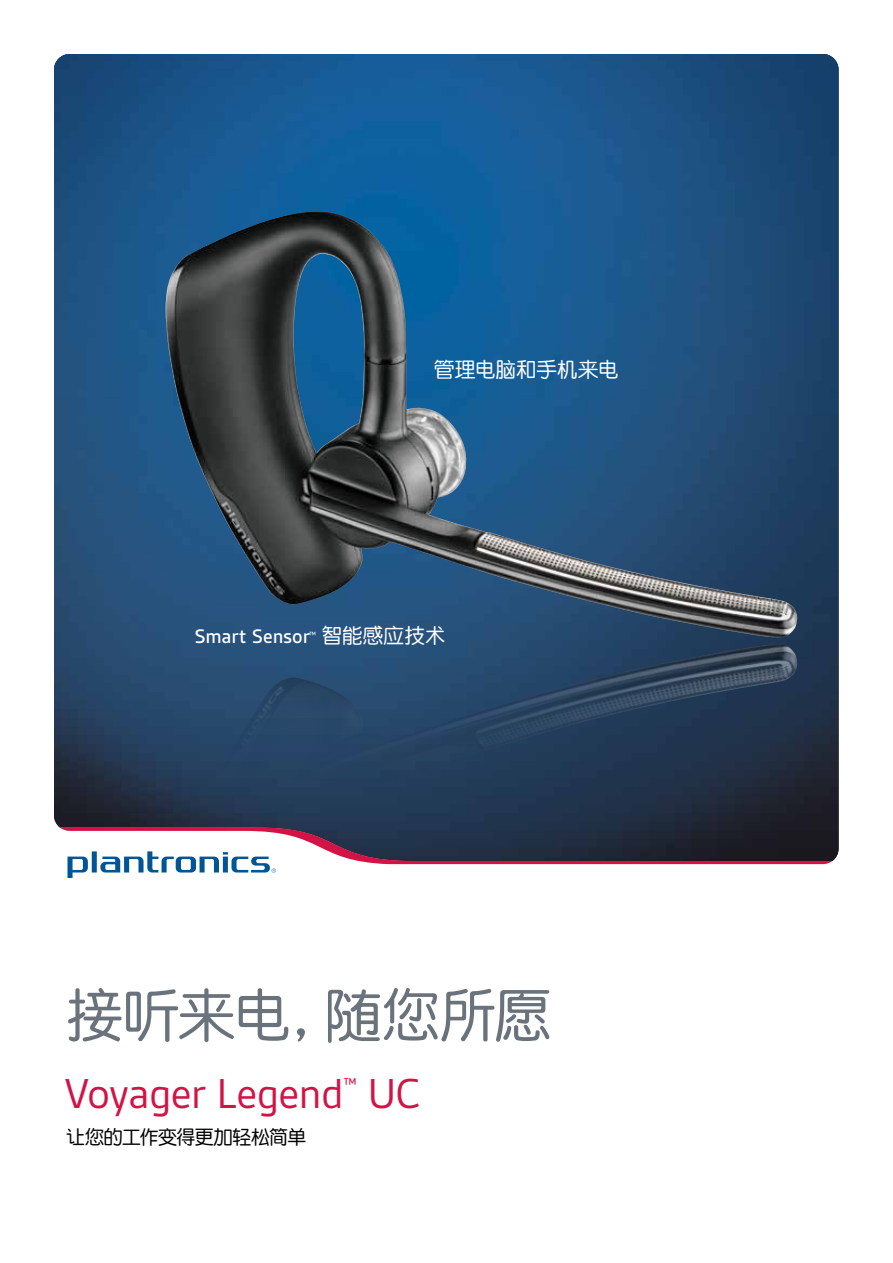
<style>
.page{position:relative;width:893px;height:1263px;background:#fff}
.page>*{position:absolute;margin:0;border:0;box-sizing:border-box;transform-origin:0 0}
.t1{font:58.5px "DFP Yuan W5";letter-spacing:-.04em;color:#6a737b}
.t2{font:45px "Gesta";letter-spacing:-.025em;color:#d31245}
.t3{font:500 21px "Gesta";letter-spacing:-.005em;color:#fff}
.t4{font:21px "DFP Yuan W5";letter-spacing:-.025em;color:#fff}
.t5{font:19.5px "DFP Yuan W5";letter-spacing:-.06em;color:#000}
.t6{font:18.3px "Gesta";color:#d31245}
.s1{font-family:"DFP Yuan W5";font-weight:400}
</style>
<div class="page">
<img style="left:54px;top:54px;width:784px;height:807px">
<svg style="left:60px;top:827px;width:772px;height:51px"></svg>
<img style="left:163px;top:644px;width:635px;height:234px">
<img style="left:166px;top:212px;width:632px;height:426px">
<p class="t4" style="left:434px;top:358px;width:187px">管理电脑和手机来电</p>
<p class="t3" style="left:194px;top:625px;width:253px">Smart Sensor<sup>™</sup> <span class="s1">智能感应技术</span></p>
<h1 class="t1" style="left:65px;top:986px;width:489px">接听来电，随您所愿</h1>
<h2 class="t2" style="left:64px;top:1070px;width:281px">Voyager Legend</h2>
<p class="t6" style="left:343px;top:1075px;width:15px">™</p>
<h2 class="t2" style="left:367px;top:1070px;width:55px">UC</h2>
<p class="t5" style="left:66px;top:1128px;width:242px">让您的工作变得更加轻松简单</p>
</div>
